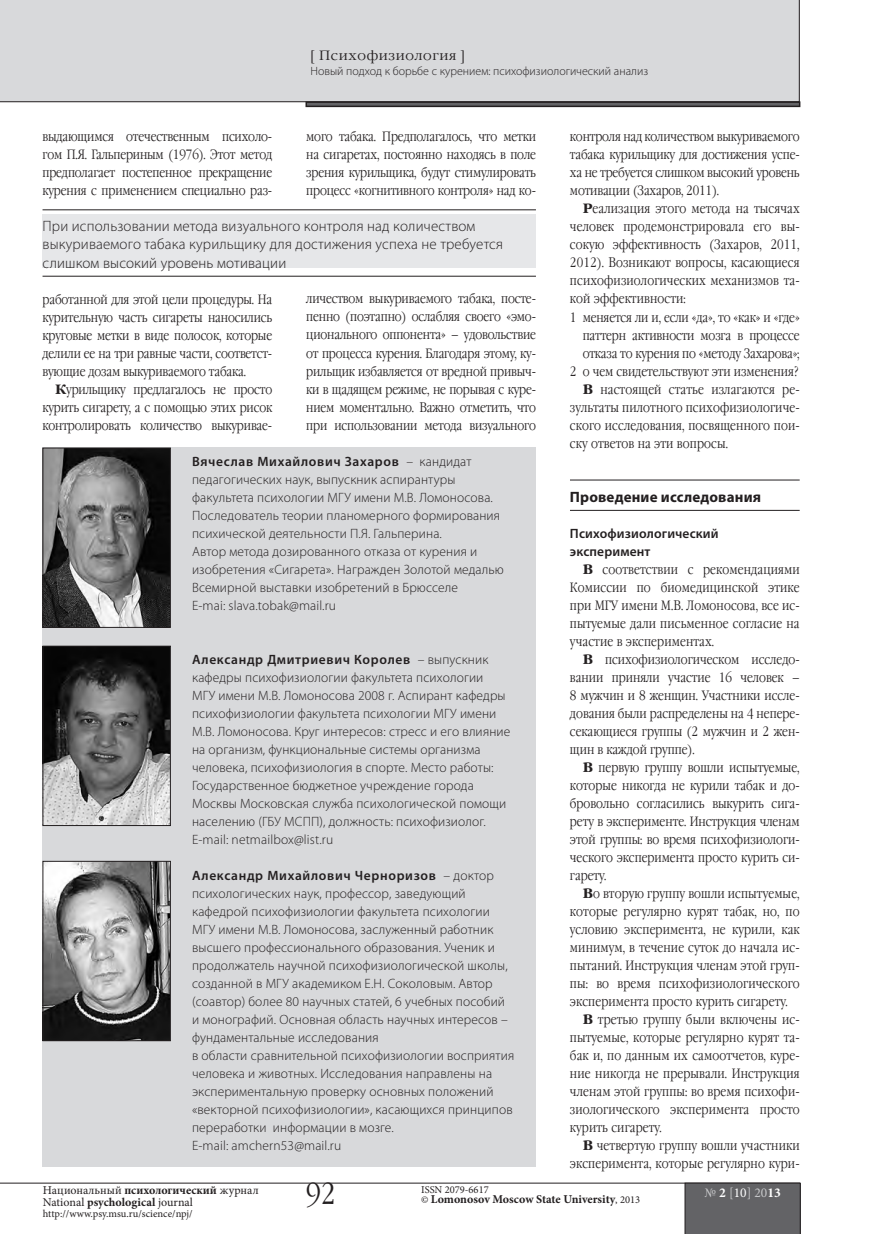
<style>
.page{position:relative;width:872px;height:1234px;background:#fff}
.page>*{position:absolute;margin:0;border:0;box-sizing:border-box;transform-origin:0 0}
.Page_num{font:30px "Garamond Narrow C";color:#231f20}
.Insert___MEDIUM{font:300 15px/18px "Myriad Pro";letter-spacing:.01em;color:#231f20}
.SubHeader___1st_leve{font:700 15px "Myriad Pro";letter-spacing:.01em;color:#231f20}
.Main_text{font:13.5px/18px "Garamond Narrow C";color:#231f20;text-align:justify}
.Autor___REMARK{font:300 13.5px/18px "Myriad Pro";letter-spacing:.01em;color:#231f20}
.Main_text___NUM_1st{font:13.5px/18px "Garamond Narrow C";letter-spacing:-.01em;color:#231f20;text-align:justify}
.SubHeader___2nd_leve{font:600 13.5px/18px "Myriad Pro";letter-spacing:.01em;color:#231f20}
.Col_title___RUBRIC{font:13.5px "Garamond C";letter-spacing:.05em;color:#231f20}
.t1{font:13.5px "Minion Pro";color:#c7c8ca}
.t2{font:12px "Minion Pro";color:#231f20}
.Col_title___ARTICLE{font:300 12px "Myriad Pro";color:#231f20}
.t3{font:700 12px "Minion Pro";letter-spacing:-.005em;color:#231f20}
.t4{font:10.5px "Minion Pro";color:#231f20}
.s1{font-family:"Garamond C";font-weight:700}
.s2{font-weight:600}
.s3{font-weight:700}
.s4{font-weight:400;font-size:10.5px}
.s5{font-weight:700;color:#fff}
.s6{color:#fff}
</style>
<div class="page">
<div style="left:0;top:0;width:799px;height:102px;background:#d8d9db"></div>
<div style="left:305px;top:101px;width:495px;height:6px;border:2px solid #231f20"></div>
<svg style="left:0;top:1182px;width:800px;height:51px"></svg>
<hr style="left:570px;top:479px;width:229px;height:1px;background:#231f20">
<hr style="left:570px;top:510px;width:229px;height:1px;background:#231f20">
<div style="left:43px;top:447px;width:493px;height:719px;background:#d8d9db"></div>
<img style="left:45px;top:449px;width:124px;height:176px">
<div style="left:43px;top:447px;width:128px;height:180px;border:1px solid #231f20"></div>
<img style="left:45px;top:647px;width:124px;height:176px">
<div style="left:43px;top:645px;width:128px;height:180px;border:1px solid #231f20"></div>
<img style="left:45px;top:862px;width:124px;height:176px">
<div style="left:43px;top:860px;width:128px;height:180px;border:1px solid #231f20"></div>
<div style="left:43px;top:214px;width:493px;height:53px;background:#e6e7e9"></div>
<hr style="left:43px;top:209px;width:493px;height:1px;background:#231f20">
<hr style="left:43px;top:276px;width:493px;height:1px;background:#231f20">
<p class="Col_title___RUBRIC" style="left:310px;top:48px;width:156px">[ Психофизиология ]</p>
<p class="Col_title___ARTICLE" style="left:310px;top:64px;width:339px">Новый подход к борьбе с курением: психофизиологический анализ</p>
<p class="Main_text" style="left:43px;top:128px;width:231px">выдающимся отечественным психоло&shy;гом П.Я. Гальпериным (1976). Этот метод предполагает постепенное прекращение курения с применением специально раз-</p>
<p class="Main_text" style="left:306px;top:128px;width:231px">мого табака. Предполагалось, что метки на сигаретах, постоянно находясь в поле зрения курильщика, будут стимулировать процесс «когнитивного контроля» над ко-</p>
<p class="Insert___MEDIUM" style="left:43px;top:217px;width:462px">При использовании метода визуального контроля над количеством выкуриваемого табака курильщику для достижения успеха не требуется слишком высокий уровень мотивации</p>
<p class="Main_text" style="left:43px;top:290px;width:231px">работанной для этой цели процедуры. На курительную часть сигареты наносились круговые метки в виде полосок, которые делили ее на три равные части, соответст&shy;вующие дозам выкуриваемого табака.</p>
<p class="Main_text" style="left:43px;top:380px;width:231px;text-indent:13px"><span class="s1">К</span>урильщику предлагалось не просто курить сигарету, а с помощью этих рисок контролировать количество выкуривае-</p>
<p class="Main_text" style="left:306px;top:290px;width:231px">личеством выкуриваемого табака, посте&shy;пенно (поэтапно) ослабляя своего «эмо&shy;ционального оппонента» – удовольствие от процесса курения. Благодаря этому, ку&shy;рильщик избавляется от вредной привыч&shy;ки в щадящем режиме, не порывая с куре&shy;нием моментально. Важно отметить, что при использовании метода визуального</p>
<p class="Autor___REMARK" style="left:192px;top:452px;width:313px"><span class="s2">Вячеслав Михайлович Захаров</span> – кандидат педагогических наук, выпускник аспирантуры факультета психологии МГУ имени М.В. Ломоносова.<br>Последователь теории планомерного формирования психической деятельности П.Я. Гальперина.<br>Автор метода дозированного отказа от курения и изобретения «Сигарета». Награжден Золотой медалью Всемирной выставки изобретений в Брюсселе<br>E-mai: slava.tobak@mail.ru</p>
<p class="Autor___REMARK" style="left:192px;top:650px;width:320px"><span class="s2">Александр Дмитриевич Королев</span> – выпускник кафедры психофизиологии факультета психологии<br>МГУ имени М.В. Ломоносова 2008 г. Аспирант кафедры психофизиологии факультета психологии МГУ имени М.В. Ломоносова. Круг интересов: стресс и его влияние на организм, функциональные системы организма человека, психофизиология в спорте. Место работы:<br>Государственное бюджетное учреждение города Москвы Московская служба психологической помощи населению (ГБУ МСПП), должность: психофизиолог.<br>Е-mail: netmailbox@list.ru</p>
<p class="Autor___REMARK" style="left:192px;top:866px;width:324px"><span class="s2">Александр Михайлович Черноризов</span> – доктор психологических наук, профессор, заведующий кафедрой психофизиологии факультета психологии МГУ имени М.В. Ломоносова, заслуженный работник высшего профессионального образования. Ученик и продолжатель научной психофизиологической школы, созданной в МГУ академиком Е.Н. Соколовым. Автор (соавтор) более 80 научных статей, 6 учебных пособий и монографий. Основная область научных интересов – фундаментальные исследования<br>в области сравнительной психофизиологии восприятия человека и животных. Исследования направлены на экспериментальную проверку основных положений «векторной психофизиологии», касающихся принципов переработки информации в мозге.<br>Е-mail: amchern53@mail.ru</p>
<p class="Main_text" style="left:570px;top:128px;width:231px">контроля над количеством выкуриваемого табака курильщику для достижения успе&shy;ха не требуется слишком высокий уровень мотивации (Захаров, 2011).</p>
<p class="Main_text" style="left:570px;top:200px;width:231px;text-indent:13px"><span class="s1">Р</span>еализация этого метода на тысячах человек продемонстрировала его вы&shy;сокую эффективность (Захаров, 2011, 2012). Возникают вопросы, касающиеся психофизиологических механизмов та&shy;кой эффективности:</p>
<p class="Main_text___NUM_1st" style="left:583px;top:308px;width:218px;text-indent:-13px">1 меняется ли и, если «да», то «как» и «где» паттерн активности мозга в процессе отказа то курения по «методу Захарова»;</p>
<p class="Main_text___NUM_1st" style="left:570px;top:362px;width:230px">2 о чем свидетельствуют эти изменения?</p>
<p class="Main_text" style="left:570px;top:380px;width:231px;text-indent:13px"><span class="s1">В</span> настоящей статье излагаются ре&shy;зультаты пилотного психофизиологиче&shy;ского исследования, посвященного пои&shy;ску ответов на эти вопросы.</p>
<p class="SubHeader___1st_leve" style="left:570px;top:486px;width:193px">Проведение исследования</p>
<p class="SubHeader___2nd_leve" style="left:570px;top:523px;width:150px">Психофизиологический эксперимент</p>
<p class="Main_text" style="left:570px;top:560px;width:231px;text-indent:13px"><span class="s1">В</span> соответствии с рекомендациями Комиссии по биомедицинской этике при МГУ имени М.В. Ломоносова, все ис&shy;пытуемые дали письменное согласие на участие в экспериментах.</p>
<p class="Main_text" style="left:570px;top:650px;width:231px;text-indent:13px"><span class="s1">В</span> психофизиологическом исследо&shy;вании приняли участие 16 человек – 8 мужчин и 8 женщин. Участники иссле&shy;дования были распределены на 4 непере&shy;секающиеся группы (2 мужчин и 2 жен&shy;щин в каждой группе).</p>
<p class="Main_text" style="left:570px;top:758px;width:231px;text-indent:13px"><span class="s1">В</span> первую группу вошли испытуемые, которые никогда не курили табак и до&shy;бровольно согласились выкурить сига&shy;рету в эксперименте. Инструкция членам этой группы: во время психофизиологи&shy;ческого эксперимента просто курить си&shy;гарету.</p>
<p class="Main_text" style="left:570px;top:884px;width:231px;text-indent:13px"><span class="s1">В</span>о вторую группу вошли испытуемые, которые регулярно курят табак, но, по условию эксперимента, не курили, как минимум, в течение суток до начала ис&shy;пытаний. Инструкция членам этой груп&shy;пы: во время психофизиологического эксперимента просто курить сигарету.</p>
<p class="Main_text" style="left:570px;top:1010px;width:231px;text-indent:13px"><span class="s1">В</span> третью группу были включены ис&shy;пытуемые, которые регулярно курят та&shy;бак и, по данным их самоотчетов, куре&shy;ние никогда не прерывали. Инструкция членам этой группы: во время психофи&shy;зиологического эксперимента просто курить сигарету.</p>
<p class="Main_text" style="left:570px;top:1136px;width:231px;text-align:right"><span class="s1">В</span> четвертую группу вошли участники эксперимента, которые регулярно кури-</p>
<p class="t2" style="left:43px;top:1181px;width:217px">Национальный <span class="s3">психологический</span> журнал</p>
<p class="t2" style="left:43px;top:1193px;width:152px">National <span class="s3">psychological</span> journal</p>
<p class="t4" style="left:43px;top:1205px;width:151px">http://www.psy.msu.ru/science/npj/</p>
<p class="Page_num" style="left:306px;top:1177px;width:31px">92</p>
<p class="t4" style="left:421px;top:1182px;width:69px">ISSN 2079-6617</p>
<p class="t3" style="left:421px;top:1190px;width:221px"><span class="s4">©</span> Lomonosov Moscow State University<span class="s4">, 2013</span></p>
<p class="t1" style="left:704px;top:1183px;width:78px">№ <span class="s5">2</span> [<span class="s6">10</span>] 20<span class="s5">13</span></p>
</div>
